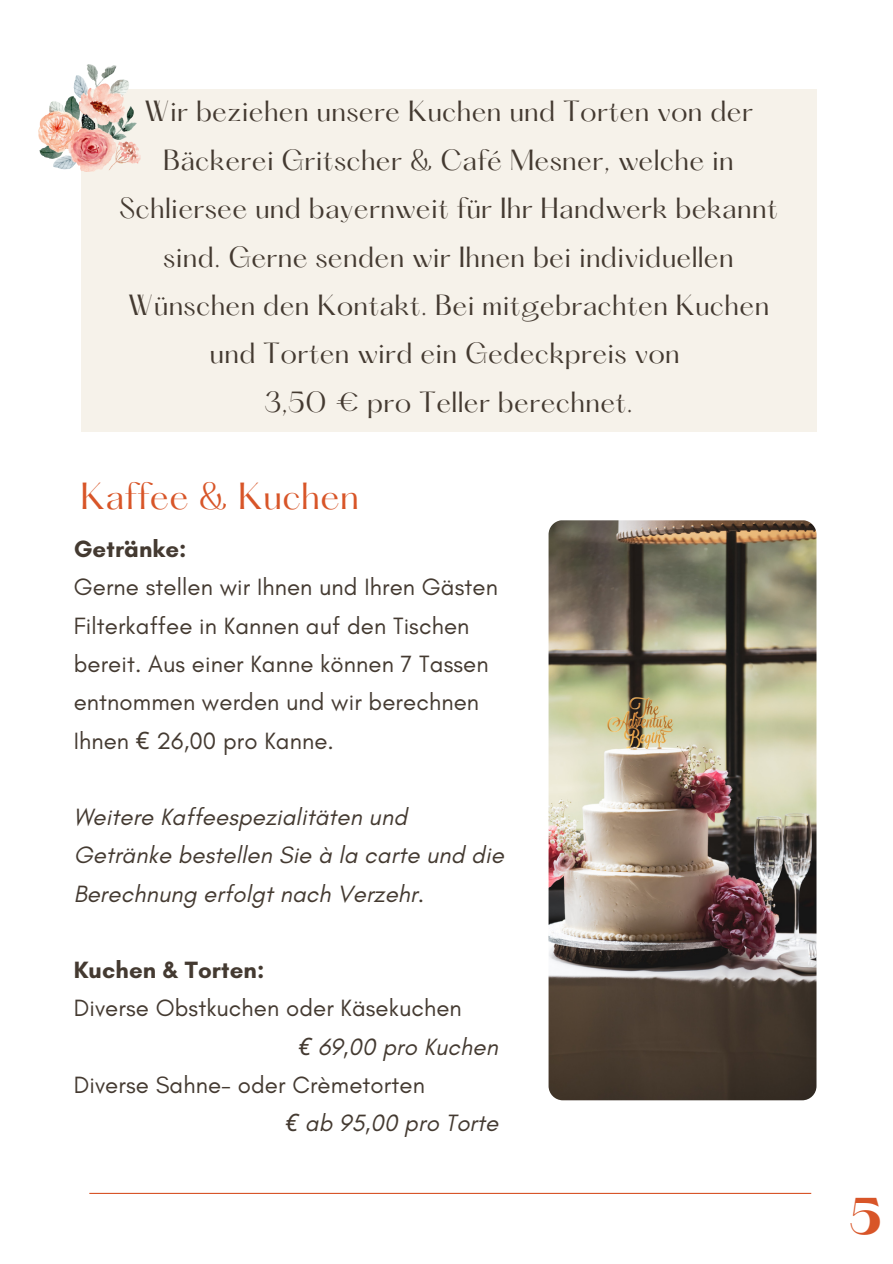
<style>
.page{position:relative;width:893px;height:1264px;background:#fff}
.page>*{position:absolute;margin:0;border:0;box-sizing:border-box;transform-origin:0 0}
.t1{font:700 45.15px "Hatton";color:#d85528}
.t2{font:33px "Hatton";letter-spacing:.01em;color:#d85528}
.t3{font:25.5px/48.3px "Hatton";letter-spacing:.01em;color:#443a31;text-align:center}
.t4{font:24px/38.2px "Glacial Indifference";letter-spacing:.005em;color:#443a31}
.t5{font:italic 24px/38.2px "Glacial Indifference";letter-spacing:.005em;color:#443a31}
.t6{font:700 24px "Glacial Indifference";letter-spacing:.005em;color:#443a31}
.s1{font-family:"Noto Sans"}
</style>
<div class="page">
<div style="left:81px;top:89px;width:735px;height:342px;background:#f6f2ea"></div>
<img style="left:548px;top:520px;width:268px;height:580px">
<hr style="left:89px;top:1192px;width:722px;height:1px;background:#d85528">
<img style="left:38px;top:64px;width:102px;height:107px">
<p class="t3" style="left:119px;top:90px;width:660px">Wir beziehen unsere Kuchen und Torten von der Bäckerei Gritscher &amp; Café Mesner, welche in Schliersee und bayernweit für Ihr Handwerk bekannt sind. Gerne senden wir Ihnen bei individuellen Wünschen den Kontakt. Bei mitgebrachten Kuchen und Torten wird ein Gedeckpreis von</p>
<p class="t3" style="left:264px;top:380px;width:370px">3,50 € pro Teller berechnet.</p>
<p class="t2" style="left:81px;top:481px;width:280px">Kaffee &amp; Kuchen</p>
<p class="t6" style="left:74px;top:534px;width:114px">Getränke:</p>
<p class="t4" style="left:74px;top:568px;width:425px">Gerne stellen wir Ihnen und Ihren Gästen Filterkaffee in Kannen auf den Tischen bereit. Aus einer Kanne können 7 Tassen entnommen werden und wir berechnen Ihnen <span class="s1">€</span> 26,00 pro Kanne.</p>
<p class="t5" style="left:74px;top:797px;width:431px">Weitere Kaffeespezialitäten und<br>Getränke bestellen Sie à la carte und die<br>Berechnung erfolgt nach Verzehr.</p>
<p class="t6" style="left:74px;top:955px;width:192px">Kuchen &amp; Torten:</p>
<p class="t4" style="left:74px;top:988px;width:389px">Diverse Obstkuchen oder Käsekuchen</p>
<p class="t5" style="left:298px;top:1027px;width:201px"><span class="s1">€</span> 69,00 pro Kuchen</p>
<p class="t4" style="left:74px;top:1065px;width:353px">Diverse Sahne- oder Crèmetorten</p>
<p class="t5" style="left:285px;top:1103px;width:215px"><span class="s1">€</span> ab 95,00 pro Torte</p>
<p class="t1" style="left:849px;top:1195px;width:34px">5</p>
</div>
